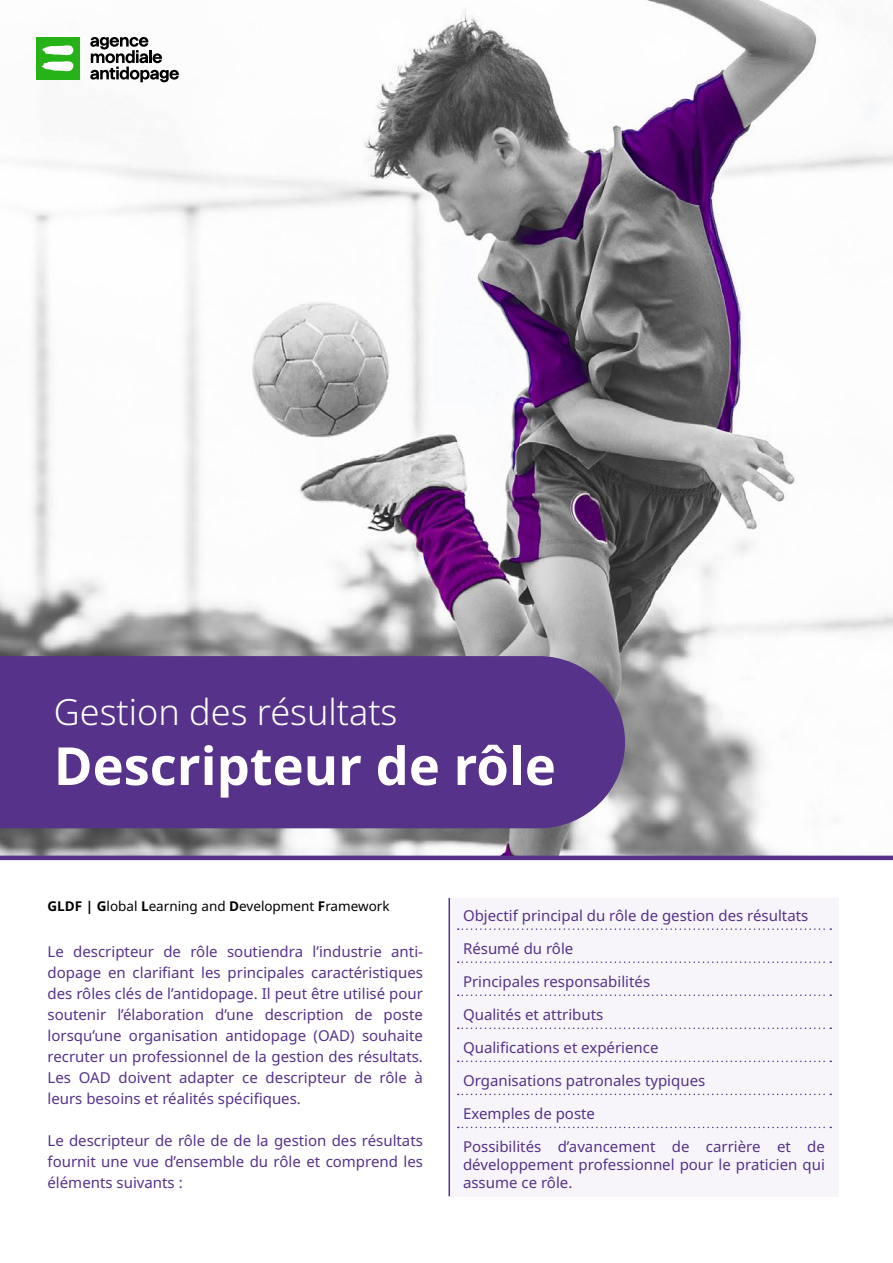
<style>
.page{position:relative;width:893px;height:1263px;background:#fff}
.page>*{position:absolute;margin:0;border:0;box-sizing:border-box;transform-origin:0 0}
.t1{font:700 52.5px "Noto Sans";color:#fff}
.t2{font:300 36px "Noto Sans";color:#fff}
.t3{font:15px/21px "Noto Sans";color:#56328a;text-align:justify}
.t4{font:13.5px "Noto Sans";color:#000}
.s1{font-weight:700}
</style>
<div class="page">
<img style="left:0;top:0;width:893px;height:856px">
<div style="left:0;top:656px;width:625px;height:172px;background:#56328a"></div>
<hr style="left:0;top:856px;width:893px;height:4px;background:#56328a">
<div style="left:449px;top:898px;width:390px;height:298px;background:#f7f5f9"></div>
<hr style="left:448px;top:898px;width:2px;height:298px;background:#55348b">
<svg style="left:90px;top:37px;width:89px;height:45px"></svg>
<div style="left:36px;top:37px;width:44px;height:42px;background:#26b317"></div>
<svg style="left:42px;top:45px;width:32px;height:26px"></svg>
<h2 class="t2" style="left:54px;top:687px;width:345px">Gestion des résultats</h2>
<h1 class="t1" style="left:54px;top:729px;width:504px">Descripteur de rôle</h1>
<p class="t4" style="left:48px;top:896px;width:344px"><span class="s1">GLDF | G</span>lobal <span class="s1">L</span>earning and <span class="s1">D</span>evelopment <span class="s1">F</span>ramework</p>
<p class="t3" style="left:48px;top:941px;width:377px">Le descripteur de rôle soutiendra l’industrie anti&shy;dopage en clarifiant les principales caractéristiques des rôles clés de l’antidopage. Il peut être utilisé pour soutenir l’élaboration d’une description de poste lorsqu’une organisation antidopage (OAD) souhaite recruter un professionnel de la gestion des résultats.<br>Les OAD doivent adapter ce descripteur de rôle à leurs besoins et réalités spécifiques.</p>
<p class="t3" style="left:48px;top:1130px;width:377px">Le descripteur de rôle de de la gestion des résultats fournit une vue d’ensemble du rôle et comprend les éléments suivants :</p>
<p class="t3" style="left:463px;top:905px;width:347px">Objectif principal du rôle de gestion des résultats</p>
<p class="t3" style="left:463px;top:938px;width:112px">Résumé du rôle</p>
<p class="t3" style="left:463px;top:971px;width:189px">Principales responsabilités</p>
<p class="t3" style="left:463px;top:1004px;width:142px">Qualités et attributs</p>
<p class="t3" style="left:463px;top:1037px;width:197px">Qualifications et expérience</p>
<p class="t3" style="left:463px;top:1070px;width:244px">Organisations patronales typiques</p>
<p class="t3" style="left:463px;top:1103px;width:134px">Exemples de poste</p>
<p class="t3" style="left:463px;top:1138px;width:363px;line-height:18px">Possibilités d’avancement de carrière et de développement professionnel pour le praticien qui assume ce rôle.</p>
</div>
